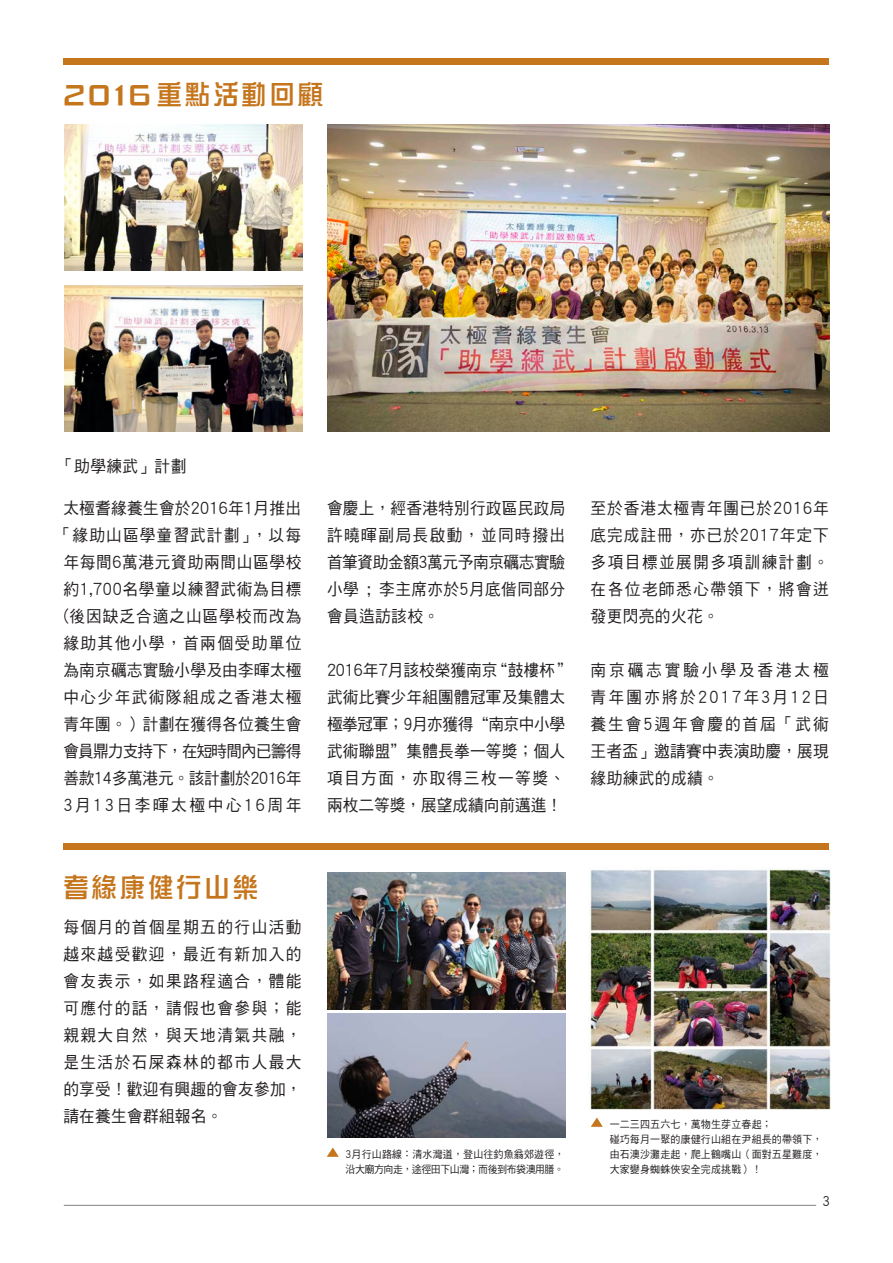
<style>
.page{position:relative;width:893px;height:1263px;background:#fff}
.page>*{position:absolute;margin:0;border:0;box-sizing:border-box;transform-origin:0 0}
.t1{font:27px "DF Zong Yi HK W5";letter-spacing:.1em;color:#c5751b;scale:.95 1}
.t2{font:16.5px/27px "DF Hei HK W5";letter-spacing:.025em;color:#231f20;text-align:justify;scale:.95 1}
.t3{font:16.5px/27px "DF Hei HK W5";color:#231f20;scale:.95 1}
.t4{font:13.5px "DF Hei HK W5";color:#231f20;scale:.95 1}
.t5{font:10.5px/15px "DF Hei HK W5";letter-spacing:.015em;color:#231f20;scale:.95 1}
.t6{font:10.5px/15px "DF Hei HK W5";letter-spacing:-.05em;color:#231f20;scale:.95 1}
.s1{font-size:30px}
</style>
<div class="page">
<img style="left:328px;top:124px;width:501px;height:308px">
<img style="left:64px;top:124px;width:239px;height:146px">
<img style="left:64px;top:286px;width:239px;height:146px">
<img style="left:327px;top:872px;width:238px;height:138px">
<img style="left:327px;top:1013px;width:238px;height:125px">
<div style="left:64px;top:58px;width:765px;height:6px;background:#c5751b"></div>
<div style="left:64px;top:843px;width:765px;height:6px;background:#c5751b"></div>
<hr style="left:64px;top:1205px;width:752px;height:1px;background:#808285">
<img style="left:588px;top:869px;width:243px;height:241px">
<svg style="left:591px;top:1117px;width:12px;height:10px"></svg>
<svg style="left:327px;top:1147px;width:12px;height:10px"></svg>
<h1 class="t1" style="left:63px;top:80px;width:275px"><span class="s1">2016</span> 重點活動回顧</h1>
<p class="t2" style="left:58px;top:452px;width:136px">「助學練武」計劃</p>
<p class="t2" style="left:56px;top:495px;width:260px;text-align:center">太極耆緣養生會於2016年1月推出「緣助山區學童習武計劃」，以每年每間6萬港元資助兩間山區學校約1,700名學童以練習武術為目標(後因缺乏合適之山區學校而改為緣助其他小學，首兩個受助單位為南京礪志實驗小學及由李暉太極中心少年武術隊組成之香港太極青年團。）計劃在獲得各位養生會會員鼎力支持下，在短時間內已籌得善款14多萬港元。該計劃於2016年<br>3月13日李暉太極中心16周年</p>
<p class="t2" style="left:327px;top:495px;width:252px">會慶上，經香港特別行政區民政局許曉暉副局長啟動，並同時撥出首筆資助金額3萬元予南京礪志實驗小學 ; 李主席亦於5月底偕同部分會員造訪該校。</p>
<p class="t3" style="left:327px;top:657px;width:260px">2016年7月該校榮獲南京“鼓樓杯 ”武術比賽少年組團體冠軍及集體太極拳冠軍；9月亦獲得“南京中小學武術聯盟”集體長拳一等獎；個人項目方面，亦取得三枚一等獎、兩枚二等獎，展望成績向前邁進！</p>
<h1 class="t1" style="left:63px;top:873px;width:207px">耆緣康健行山樂</h1>
<p class="t2" style="left:63px;top:913px;width:252px">每個月的首個星期五的行山活動越來越受歡迎，最近有新加入的會友表示，如果路程適合，體能可應付的話，請假也會參與；能親親大自然，與天地清氣共融，是生活於石屎森林的都市人最大的享受！歡迎有興趣的會友參加，請在養生會群組報名。</p>
<p class="t6" style="left:346px;top:1146px;width:232px">3月行山路線：清水灣道，登山往釣魚翁郊遊徑，沿大廟方向走，途徑田下山灣；而後到布袋澳用膳。</p>
<p class="t2" style="left:591px;top:495px;width:252px">至於香港太極青年團已於2016年底完成註冊，亦已於2017年定下多項目標並展開多項訓練計劃。在各位老師悉心帶領下，將會迸發更閃亮的火花。</p>
<p class="t2" style="left:591px;top:657px;width:252px">南京礪志實驗小學及香港太極青年團亦將於2017年3月12日養生會5週年會慶的首屆「武術王者盃」邀請賽中表演助慶，展現緣助練武的成績。</p>
<p class="t5" style="left:610px;top:1116px;width:226px">一二三四五六七，萬物生芽立春起；<br>碰巧每月一聚的康健行山組在尹組長的帶領下，由石澳沙灘走起，爬上鶴嘴山（面對五星難度，大家變身蜘蛛俠安全完成挑戰）！</p>
<p class="t4" style="left:822px;top:1194px;width:9px">3</p>
</div>
